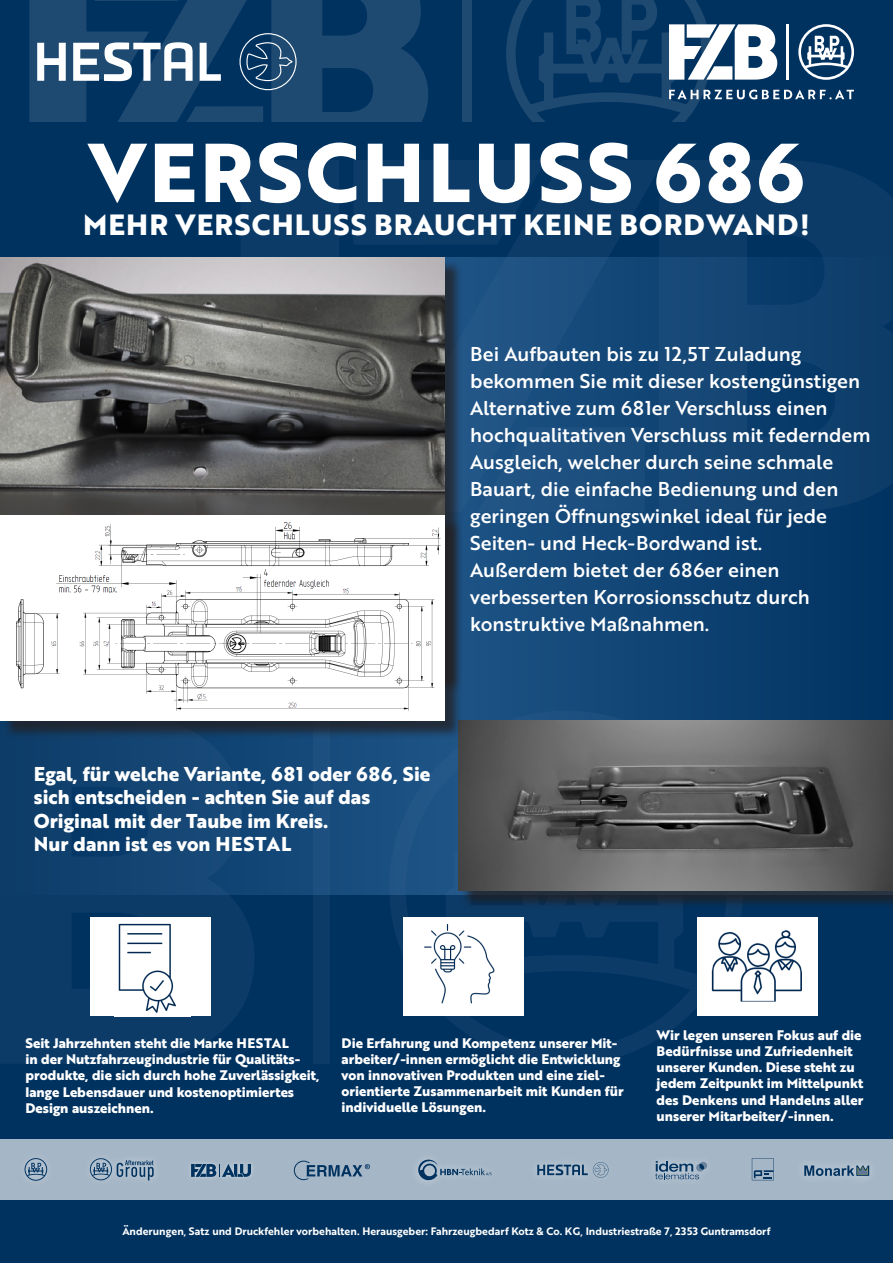
<style>
.page{position:relative;width:893px;height:1263px;background:#003260}
.page>*{position:absolute;margin:0;border:0;box-sizing:border-box;transform-origin:0 0}
.t1{font:700 81px "Brother 1816 Extra";letter-spacing:.04em;color:#fff}
.t2{font:700 28.5px "Brother 1816 Extra";letter-spacing:.04em;color:#fff}
.t3{font:19.5px/27px "Brother 1816 Medium";color:#fff}
.t4{font:700 19.5px "Brother 1816 Extra";color:#fff}
.t5{font:700 13.5px/16.2px "Brother 1816 Extra";color:#fff}
.t6{font:10.5px "Brother 1816 Bold";color:#fff}
</style>
<div class="page">
<div style="left:462px;top:0;width:10px;height:122px;background:#1e4a72"></div>
<svg style="left:506px;top:0;width:348px;height:122px"></svg>
<svg style="left:507px;top:160px;width:152px;height:97px;fill:#0c3b67"></svg>
<svg style="left:447px;top:160px;width:99px;height:85px"></svg>
<svg style="left:241px;top:160px;width:206px;height:97px;fill:#0c3b67"></svg>
<svg style="left:659px;top:160px;width:234px;height:97px;fill:#0c3b67"></svg>
<svg style="left:390px;top:895px;width:352px;height:169px"></svg>
<div style="left:314px;top:712px;width:16px;height:352px;background:#0c3b67"></div>
<svg style="left:0;top:895px;width:254px;height:168px;fill:#0c3b67"></svg>
<div style="left:0;top:1139px;width:893px;height:60px;background:#a5b6c6"></div>
<div style="left:187px;top:1159px;width:69px;height:22px;background:#a9b9c8"></div>
<svg style="left:191px;top:1164px;width:60px;height:13px"></svg>
<svg style="left:417px;top:1159px;width:75px;height:22px"></svg>
<svg style="left:25px;top:1158px;width:22px;height:23px"></svg>
<svg style="left:537px;top:1162px;width:72px;height:16px"></svg>
<svg style="left:655px;top:1161px;width:52px;height:18px"></svg>
<svg style="left:90px;top:1158px;width:64px;height:22px"></svg>
<svg style="left:804px;top:1165px;width:65px;height:11px"></svg>
<svg style="left:752px;top:1158px;width:22px;height:22px"></svg>
<svg style="left:294px;top:1160px;width:76px;height:20px"></svg>
<svg style="left:29px;top:0;width:399px;height:122px"></svg>
<svg style="left:444px;top:257px;width:449px;height:464px;fill:#134675"></svg>
<svg style="left:0;top:721px;width:460px;height:174px;fill:#144776"></svg>
<div style="left:3px;top:259px;width:460px;height:435px;background:#231f20;opacity:.75"></div>
<img style="left:0;top:257px;width:444px;height:258px">
<div style="left:460px;top:723px;width:433px;height:186px;background:#231f20;opacity:.75"></div>
<img style="left:458px;top:721px;width:435px;height:170px">
<div style="left:90px;top:917px;width:120px;height:99px;background:#fff"></div>
<img style="left:118px;top:923px;width:58px;height:90px">
<div style="left:403px;top:917px;width:121px;height:99px;background:#fff"></div>
<img style="left:424px;top:924px;width:71px;height:80px">
<div style="left:697px;top:917px;width:121px;height:99px;background:#fff"></div>
<img style="left:711px;top:930px;width:91px;height:72px">
<div style="left:2px;top:517px;width:461px;height:223px;background:#231f20;opacity:.75"></div>
<div style="left:0;top:515px;width:444px;height:206px;background:#fff"></div>
<img style="left:16px;top:522px;width:425px;height:189px">
<p class="t1" style="left:89px;top:111px;width:717px">VERSCHLUSS 686</p>
<p class="t2" style="left:83px;top:203px;width:728px">MEHR VERSCHLUSS BRAUCHT KEINE BORDWAND!</p>
<p class="t3" style="left:470px;top:340px;width:333px">Bei Aufbauten bis zu 12,5T Zuladung</p>
<p class="t3" style="left:470px;top:367px;width:402px">bekommen Sie mit dieser kostengünstigen Alternative zum 681er Verschluss einen hochqualitativen Verschluss mit federndem Ausgleich, welcher durch seine schmale Bauart, die einfache Bedienung und den</p>
<p class="t3" style="left:470px;top:502px;width:358px">geringen Öffnungswinkel ideal für jede</p>
<p class="t3" style="left:470px;top:529px;width:293px">Seiten- und Heck-Bordwand ist.</p>
<p class="t3" style="left:470px;top:556px;width:311px">Außerdem bietet der 686er einen</p>
<p class="t3" style="left:470px;top:583px;width:341px">verbesserten Korrosionsschutz durch</p>
<p class="t3" style="left:470px;top:610px;width:241px">konstruktive Maßnahmen.</p>
<p class="t4" style="left:34px;top:759px;width:398px">Egal, für welche Variante, 681 oder 686, Sie</p>
<p class="t4" style="left:34px;top:782px;width:338px">sich entscheiden - achten Sie auf das</p>
<p class="t4" style="left:34px;top:805px;width:296px">Original mit der Taube im Kreis.</p>
<p class="t4" style="left:34px;top:829px;width:259px">Nur dann ist es von HESTAL</p>
<p class="t5" style="left:26px;top:1034px;width:265px">Seit Jahrzehnten steht die Marke HESTAL</p>
<p class="t5" style="left:26px;top:1051px;width:295px">in der Nutzfahrzeugindustrie für Qualitäts&shy;produkte, die sich durch hohe Zuverlässigkeit,</p>
<p class="t5" style="left:26px;top:1083px;width:270px">lange Lebensdauer und kostenoptimiertes</p>
<p class="t5" style="left:26px;top:1099px;width:130px">Design auszeichnen.</p>
<p class="t5" style="left:342px;top:1034px;width:284px">Die Erfahrung und Kompetenz unserer Mit&shy;arbeiter/-innen ermöglicht die Entwicklung von innovativen Produkten und eine ziel&shy;orientierte Zusammenarbeit mit Kunden für individuelle Lösungen.</p>
<p class="t5" style="left:657px;top:1026px;width:206px">Wir legen unseren Fokus auf die</p>
<p class="t5" style="left:657px;top:1043px;width:198px">Bedürfnisse und Zufriedenheit</p>
<p class="t5" style="left:657px;top:1059px;width:200px">unserer Kunden. Diese steht zu</p>
<p class="t5" style="left:657px;top:1075px;width:208px">jedem Zeitpunkt im Mittelpunkt</p>
<p class="t5" style="left:657px;top:1091px;width:208px">des Denkens und Handelns aller unserer Mitarbeiter/-innen.</p>
<p class="t6" style="left:122px;top:1223px;width:650px">Änderungen, Satz und Druckfehler vorbehalten. Herausgeber: Fahrzeugbedarf Kotz &amp; Co. KG, Industriestraße 7, 2353 Guntramsdorf</p>
</div>
